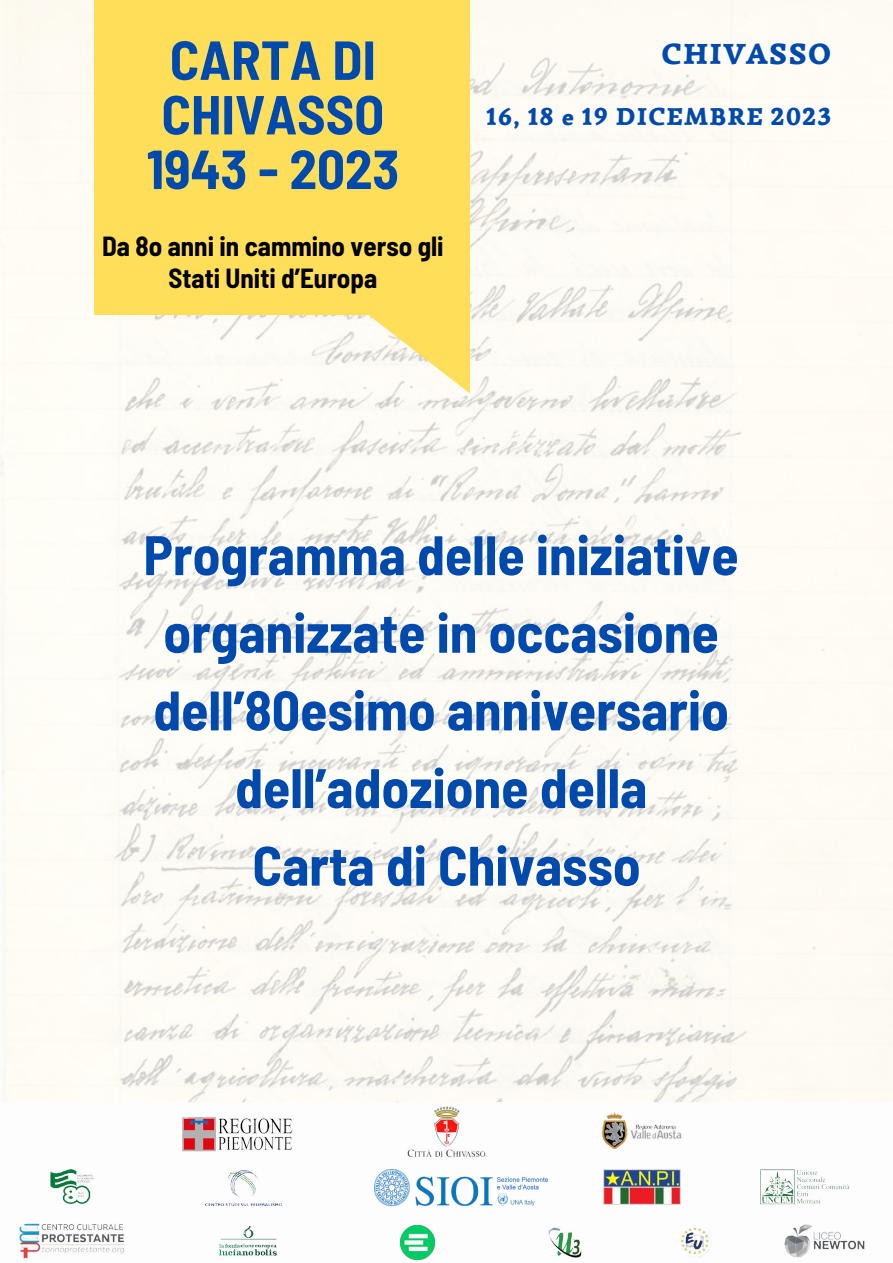
<style>
.page{position:relative;width:893px;height:1263px;background:#fff}
.page>*{position:absolute;margin:0;border:0;box-sizing:border-box;transform-origin:0 0}
.t1{font:700 semi-condensed 55.5px/77.6px "Barlow";color:#004aad;text-align:center}
.t2{font:700 semi-condensed 54.9px/54.6px "Barlow";color:#004aad;text-align:center}
.t3{font:900 29.4px "Simonetta";letter-spacing:.05em;color:#004aad}
.t4{font:700 semi-condensed 27px/32.1px "Barlow";color:#000;text-align:center}
.t5{font:900 24.75px "Simonetta";letter-spacing:.05em;color:#004aad}
</style>
<div class="page">
<img style="left:0;top:0;width:893px;height:1102px">
<svg style="left:345px;top:315px;width:125px;height:79px"></svg>
<div style="left:94px;top:0;width:376px;height:315px;background:#ffde59"></div>
<img style="left:375px;top:1170px;width:172px;height:35px">
<img style="left:182px;top:1116px;width:110px;height:35px">
<img style="left:601px;top:1112px;width:80px;height:37px">
<img style="left:50px;top:1169px;width:43px;height:35px">
<img style="left:205px;top:1170px;width:77px;height:35px">
<img style="left:603px;top:1170px;width:77px;height:35px">
<img style="left:761px;top:1169px;width:88px;height:36px">
<img style="left:19px;top:1224px;width:106px;height:34px">
<img style="left:218px;top:1225px;width:60px;height:32px">
<img style="left:400px;top:1225px;width:34px;height:34px">
<img style="left:548px;top:1227px;width:33px;height:31px">
<img style="left:681px;top:1227px;width:30px;height:30px">
<img style="left:784px;top:1225px;width:81px;height:32px">
<img style="left:407px;top:1106px;width:79px;height:51px">
<p class="t2" style="left:147px;top:31px;width:254px">CARTA DI<br>CHIVASSO<br>1943 - 2023</p>
<p class="t4" style="left:102px;top:229px;width:343px">Da 8o anni in cammino verso gli<br>Stati Uniti d’Europa</p>
<p class="t3" style="left:661px;top:35px;width:171px">CHIVASSO</p>
<p class="t5" style="left:486px;top:101px;width:346px">16, 18 e 19 DICEMBRE 2023</p>
<p class="t1" style="left:143px;top:514px;width:596px">Programma delle iniziative organizzate in occasione dell’80esimo anniversario dell’adozione della<br>Carta di Chivasso</p>
</div>
